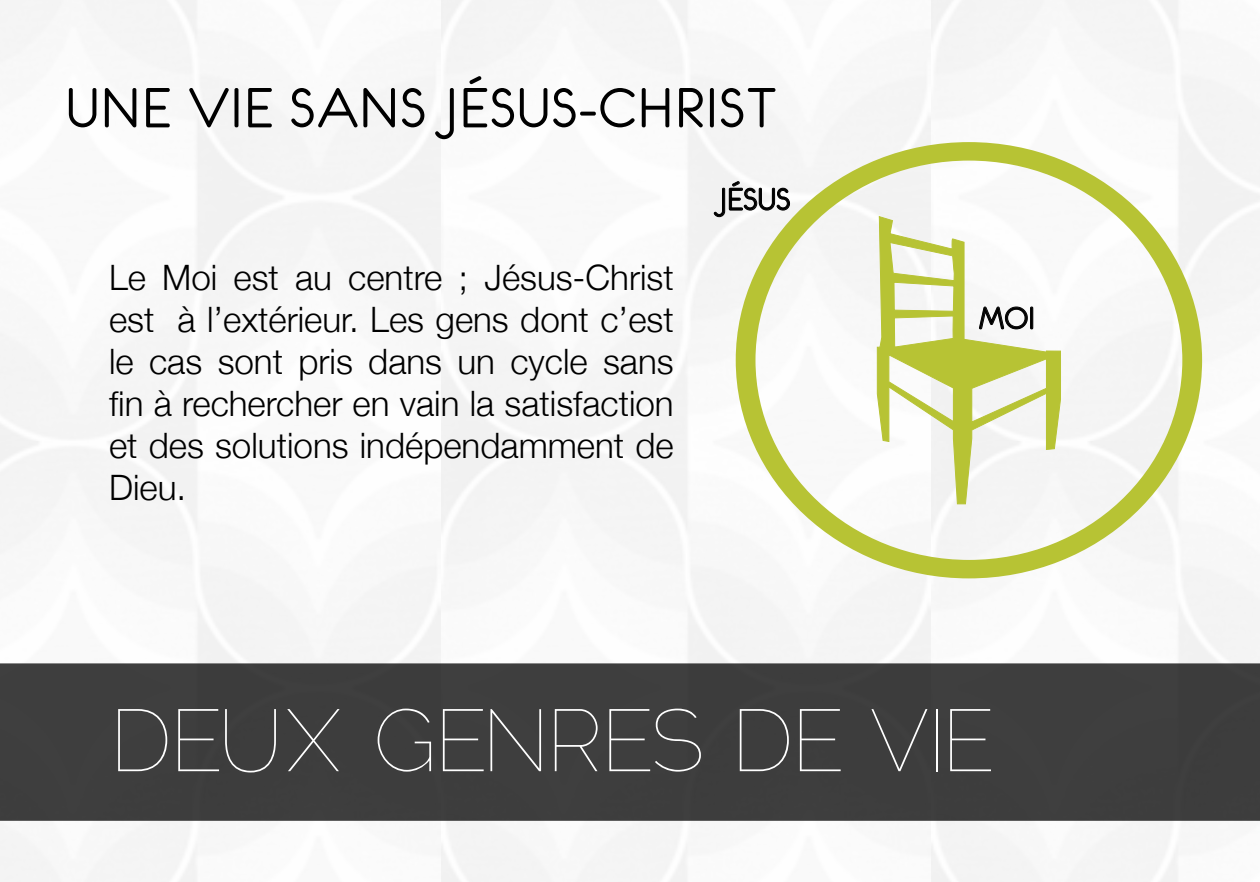
<style>
.page{position:relative;width:1260px;height:882px;background:#fff}
.page>*{position:absolute;margin:0;border:0;box-sizing:border-box;transform-origin:0 0}
.t1{font:100 87.5px "Raleway";color:#fff}
.t2{font:63px "Eurofurenceregular";letter-spacing:.03em;color:#000}
.t3{font:300 35px/42px "Helvetica Neue";color:#000;text-align:justify}
.t4{font:35px "Eurofurenceregular";letter-spacing:.01em;color:#000}
</style>
<div class="page">
<img style="left:0;top:0;width:1260px;height:882px">
<div style="left:736px;top:142px;width:466px;height:437px;border:19px solid #b7c334;border-radius:50%"></div>
<svg style="left:877px;top:216px;width:184px;height:289px"></svg>
<svg style="left:979px;top:303px;width:49px;height:30px"></svg>
<div style="left:1030px;top:307px;width:3px;height:22px;border:1px solid #000"></div>
<svg style="left:714px;top:181px;width:76px;height:36px"></svg>
<div style="left:0;top:663px;width:1260px;height:158px;background:#3e3e3e"></div>
<h2 class="t2" style="left:66px;top:76px;width:711px">UNE VIE SANS JÉSUS-CHRIST</h2>
<p class="t3" style="left:109px;top:256px;width:566px">Le Moi est au centre ; Jésus-Christ est à l’extérieur. Les gens dont c’est le cas sont pris dans un cycle sans fin à rechercher en vain la satisfaction et des solutions indépendamment de Dieu.</p>
<p class="t4" style="left:718px;top:182px;width:73px">JÉSUS</p>
<p class="t4" style="left:979px;top:300px;width:58px">MOI</p>
<h1 class="t1" style="left:112px;top:691px;width:881px">DEUX GENRES DE VIE</h1>
</div>
